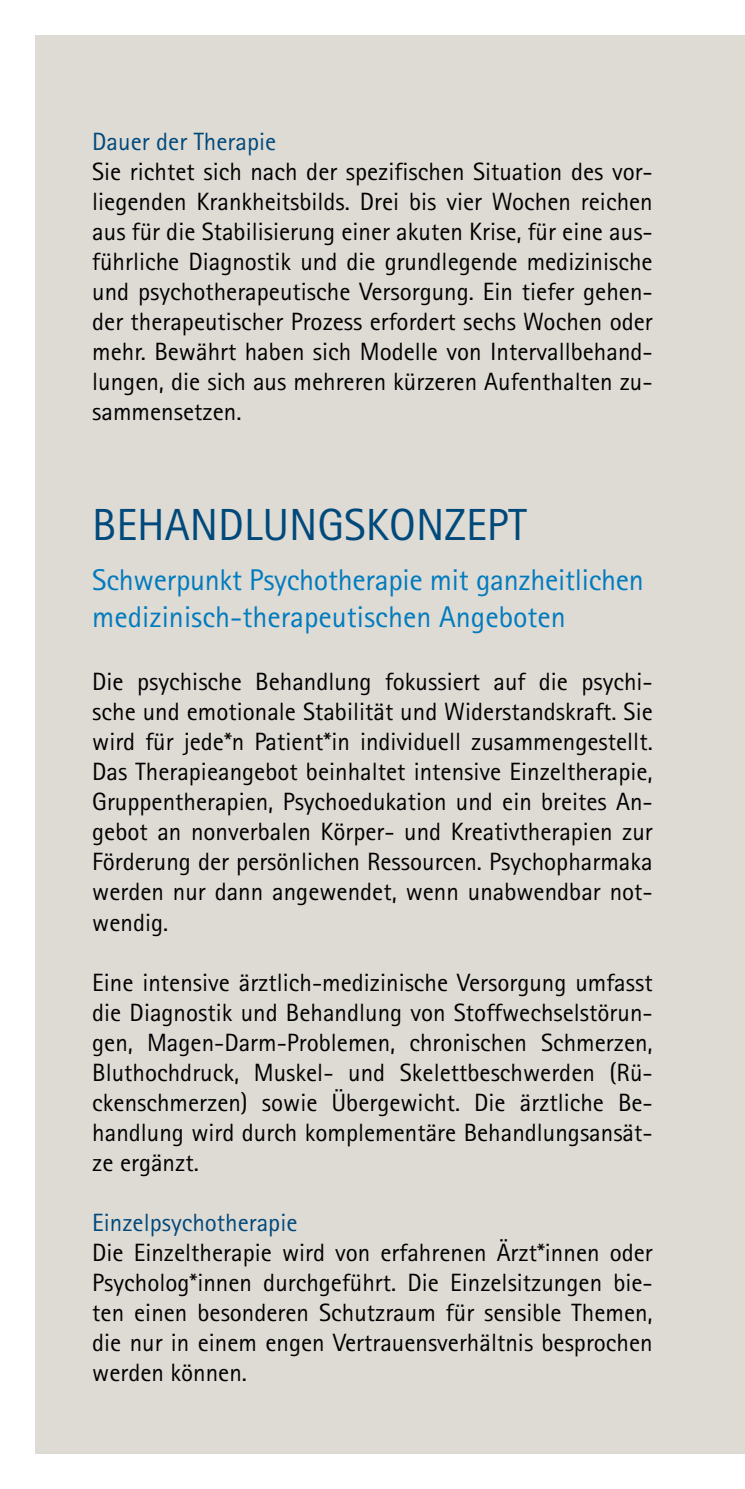
<style>
.page{position:relative;width:745px;height:1489px;background:#fff}
.page>*{position:absolute;margin:0;border:0;box-sizing:border-box;transform-origin:0 0}
.t1{font:45px "Rotis Sans Serif";color:#00497b}
.t2{font:30px/36px "Rotis Sans Serif";letter-spacing:-.01em;color:#007bbe}
.t3{font:25px/30px "Rotis Sans Serif";color:#000;text-align:justify}
.t4{font:25px "Rotis Sans Serif";color:#00497b}
</style>
<div class="page">
<div style="left:35px;top:35px;width:709px;height:1418px;background:#dedad4"></div>
<p class="t4" style="left:92px;top:127px;width:185px">Dauer der Therapie</p>
<p class="t3" style="left:92px;top:156px;width:561px">Sie richtet sich nach der spezifischen Situation des vor&shy;liegenden Krankheitsbilds. Drei bis vier Wochen reichen aus für die Stabilisierung einer akuten Krise, für eine aus&shy;führliche Diagnostik und die grundlegende medizinische und psychotherapeutische Versorgung. Ein tiefer gehen&shy;der therapeutischer Prozess erfordert sechs Wochen oder mehr. Bewährt haben sich Modelle von Intervallbehand&shy;lungen, die sich aus mehreren kürzeren Aufenthalten zu&shy;sammensetzen.</p>
<h1 class="t1" style="left:92px;top:498px;width:436px">BEHANDLUNGSKONZEPT</h1>
<p class="t2" style="left:92px;top:562px;width:553px">Schwerpunkt Psychotherapie mit ganzheitlichen medizinisch-therapeutischen Angeboten</p>
<p class="t3" style="left:92px;top:666px;width:561px">Die psychische Behandlung fokussiert auf die psychi&shy;sche und emotionale Stabilität und Widerstandskraft. Sie wird für jede*n Patient*in individuell zusammengestellt.<br>Das Therapieangebot beinhaltet intensive Einzeltherapie, Gruppentherapien, Psychoedukation und ein breites An&shy;gebot an nonverbalen Körper- und Kreativtherapien zur Förderung der persönlichen Ressourcen. Psychopharmaka werden nur dann angewendet, wenn unabwendbar not&shy;wendig.</p>
<p class="t3" style="left:92px;top:966px;width:561px">Eine intensive ärztlich-medizinische Versorgung umfasst die Diagnostik und Behandlung von Stoffwechselstörun&shy;gen, Magen-Darm-Problemen, chronischen Schmerzen, Bluthochdruck, Muskel- und Skelettbeschwerden (Rü&shy;ckenschmerzen) sowie Übergewicht. Die ärztliche Be&shy;handlung wird durch komplementäre Behandlungsansät&shy;ze ergänzt.</p>
<p class="t4" style="left:92px;top:1207px;width:207px">Einzelpsychotherapie</p>
<p class="t3" style="left:92px;top:1236px;width:561px">Die Einzeltherapie wird von erfahrenen Ärzt*innen oder Psycholog*innen durchgeführt. Die Einzelsitzungen bie&shy;ten einen besonderen Schutzraum für sensible Themen, die nur in einem engen Vertrauensverhältnis besprochen werden können.</p>
</div>
